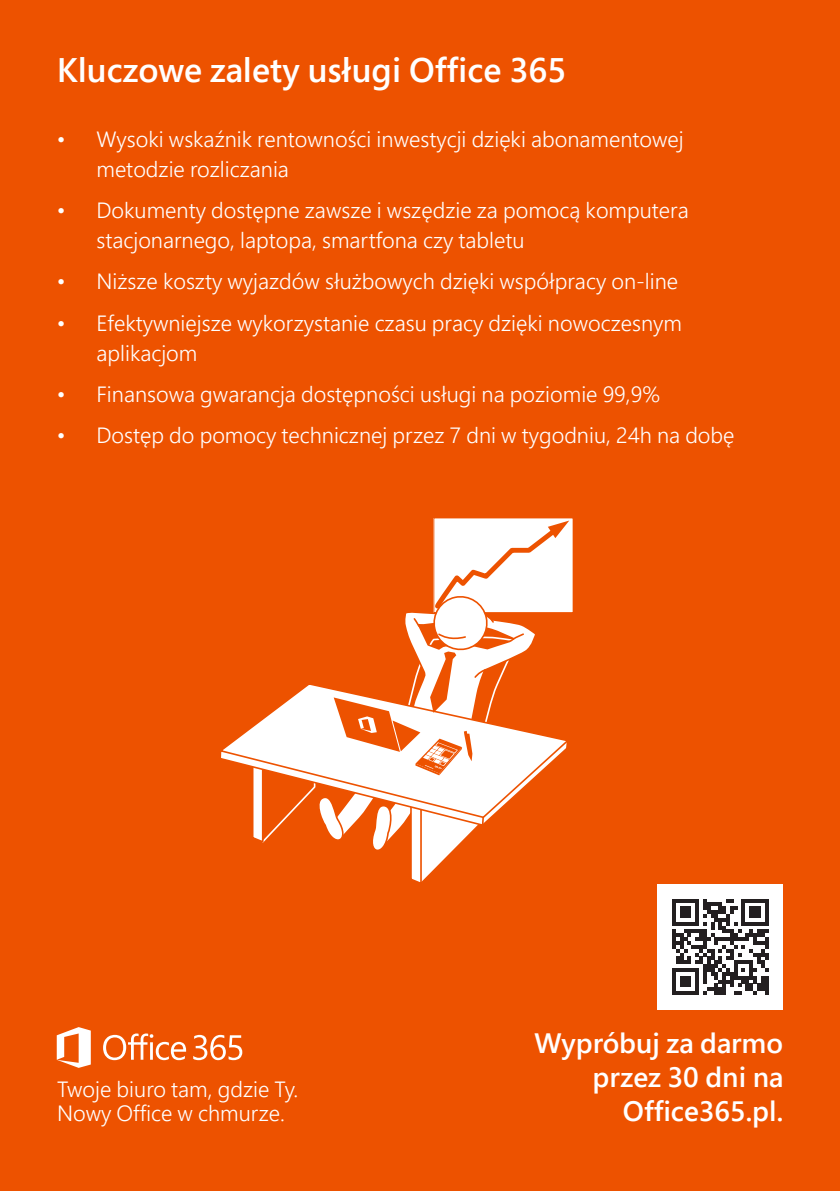
<style>
.page{position:relative;width:840px;height:1191px;background:#fff}
.page>*{position:absolute;margin:0;border:0;box-sizing:border-box;transform-origin:0 0}
.t1{font:600 34px "Segoe Pro";color:#fff}
.t2{font:600 28px "Segoe Pro";color:#fff}
.t3{font:300 22px/30px "Segoe Pro";color:#fff}
</style>
<div class="page">
<div style="left:0;top:0;width:839px;height:1191px;background:#ed5200"></div>
<div style="left:433px;top:518px;width:140px;height:94px;background:#fff"></div>
<div style="left:433px;top:517px;width:140px;height:96px;border:1px solid #ed5200"></div>
<svg style="left:221px;top:728px;width:31px;height:38px"></svg>
<svg style="left:252px;top:520px;width:317px;height:362px"></svg>
<div style="left:657px;top:884px;width:125px;height:125px;background:#fff"></div>
<svg style="left:672px;top:899px;width:96px;height:96px"></svg>
<svg style="left:103px;top:1033px;width:83px;height:27px"></svg>
<svg style="left:193px;top:1034px;width:49px;height:26px"></svg>
<svg style="left:57px;top:1027px;width:34px;height:40px"></svg>
<p class="t1" style="left:57px;top:47px;width:510px">Kluczowe zalety usługi Office 365</p>
<p class="t3" style="left:96px;top:123px;width:588px;text-indent:-40px">• Wysoki wskaźnik rentowności inwestycji dzięki abonamentowej metodzie rozliczania</p>
<p class="t3" style="left:96px;top:194px;width:593px;text-indent:-40px">• Dokumenty dostępne zawsze i wszędzie za pomocą komputera stacjonarnego, laptopa, smartfona czy tabletu</p>
<p class="t3" style="left:57px;top:266px;width:622px">• Niższe koszty wyjazdów służbowych dzięki współpracy on-line</p>
<p class="t3" style="left:96px;top:307px;width:586px;text-indent:-40px">• Efektywniejsze wykorzystanie czasu pracy dzięki nowoczesnym aplikacjom</p>
<p class="t3" style="left:57px;top:378px;width:604px">• Finansowa gwarancja dostępności usługi na poziomie 99,9%</p>
<p class="t3" style="left:57px;top:420px;width:679px">• Dostęp do pomocy technicznej przez 7 dni w tygodniu, 24h na dobę</p>
<p class="t3" style="left:57px;top:1073px;width:243px">Twoje biuro tam, gdzie Ty.</p>
<p class="t3" style="left:57px;top:1097px;width:229px">Nowy Office w chmurze.</p>
<p class="t2" style="left:534px;top:1024px;width:250px">Wypróbuj za darmo</p>
<p class="t2" style="left:592px;top:1058px;width:192px">przez 30 dni na</p>
<p class="t2" style="left:622px;top:1092px;width:162px">Office365.pl.</p>
</div>
